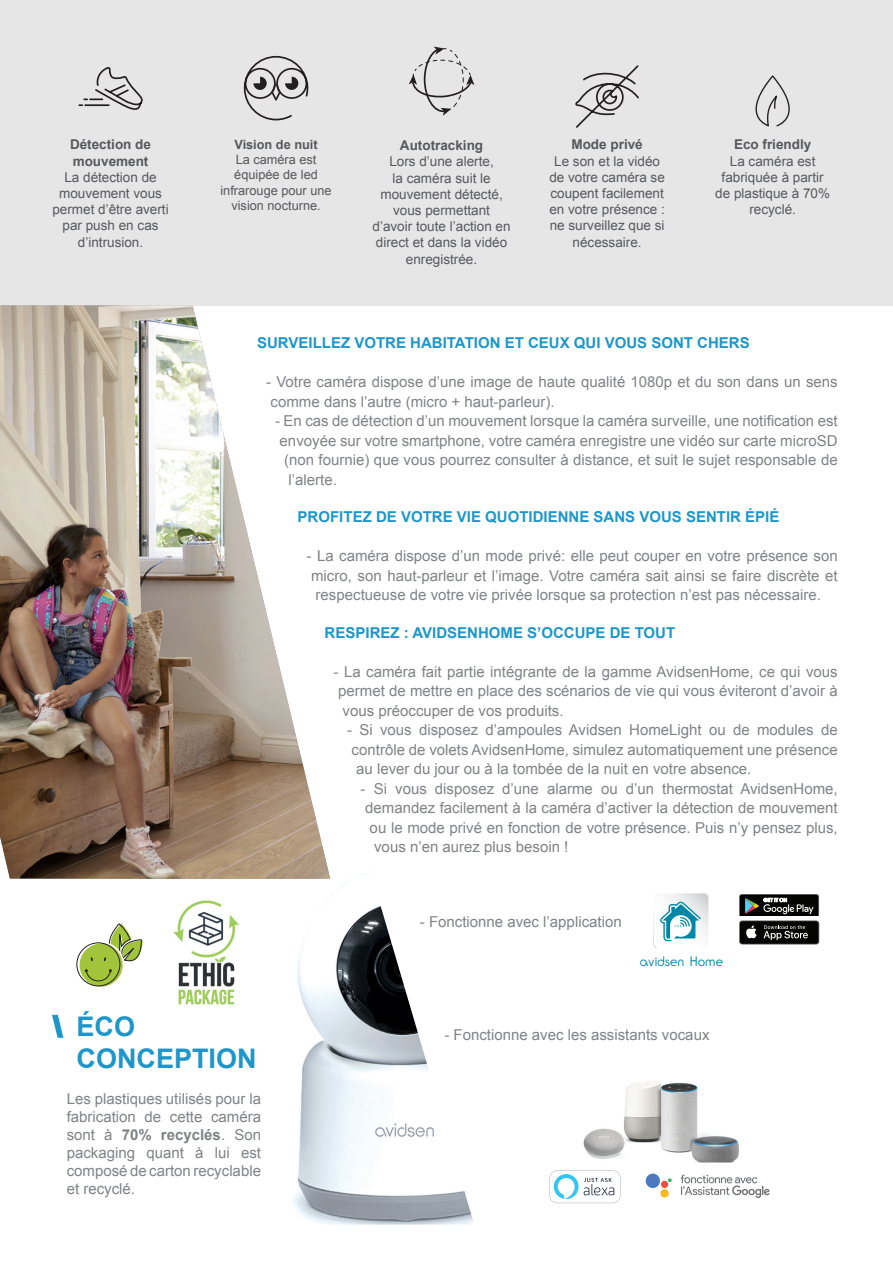
<style>
.page{position:relative;width:893px;height:1263px;background:#fff}
.page>*{position:absolute;margin:0;border:0;box-sizing:border-box;transform-origin:0 0}
.t1{font:700 27px/32.4px "Arial";color:#1d96c9}
.t2{font:15px/18px "Arial";color:#808285}
.t3{font:700 15px "Arial";color:#1d96c9}
.t4{font:13.5px/16.2px "Arial";color:#57585a;text-align:center}
.t5{font:700 13.5px/16.2px "Arial";color:#57585a}
.t6{font:300 13.5px "Ronda IT Cby BT";color:#0088a0}
.t7{font:12.75px/15.3px "Arial";color:#57585a;text-align:center}
.t8{font:700 12.75px "Arial";color:#57585a}
.s1{font-weight:900}
.s2{font-weight:700}
</style>
<div class="page">
<img style="left:294px;top:874px;width:180px;height:351px">
<div style="left:0;top:0;width:893px;height:305px;background:#e6e6e7"></div>
<img style="left:0;top:305px;width:330px;height:574px">
<svg style="left:78px;top:67px;width:65px;height:43px"></svg>
<svg style="left:243px;top:55px;width:66px;height:66px"></svg>
<svg style="left:409px;top:47px;width:65px;height:69px"></svg>
<svg style="left:575px;top:65px;width:64px;height:63px"></svg>
<svg style="left:755px;top:75px;width:35px;height:52px"></svg>
<img style="left:173px;top:900px;width:67px;height:105px">
<div style="left:653px;top:893px;width:57px;height:56px;background:#f5f5f6;border-radius:6px"></div>
<img style="left:653px;top:893px;width:53px;height:52px">
<svg style="left:654px;top:894px;width:54px;height:54px"></svg>
<svg style="left:739px;top:894px;width:80px;height:50px;background:#424442"></svg>
<img style="left:583px;top:1081px;width:156px;height:78px">
<svg style="left:549px;top:1170px;width:72px;height:33px"></svg>
<img style="left:621px;top:1151px;width:149px;height:47px">
<div style="left:80px;top:943px;width:43px;height:44px;background:#a1c43a;border-radius:50%"></div>
<div style="left:77px;top:942px;width:43px;height:44px;border:1px solid #231f20;border-radius:50%"></div>
<svg style="left:85px;top:923px;width:58px;height:64px"></svg>
<p class="t5" style="left:70px;top:137px;width:83px">Détection de mouvement</p>
<p class="t4" style="left:52px;top:169px;width:118px">La détection de mouvement vous permet d’être averti par push en cas d’intrusion.</p>
<p class="t8" style="left:234px;top:136px;width:85px">Vision de nuit</p>
<p class="t7" style="left:220px;top:152px;width:113px">La caméra est équipée de led infrarouge pour une vision nocturne.</p>
<p class="t5" style="left:400px;top:138px;width:85px">Autotracking</p>
<p class="t4" style="left:373px;top:154px;width:140px">Lors d’une alerte,<br>la caméra suit le mouvement détecté, vous permettant d’avoir toute l’action en direct et dans la vidéo enregistrée.</p>
<p class="t5" style="left:571px;top:137px;width:73px">Mode privé</p>
<p class="t4" style="left:549px;top:153px;width:117px">Le son et la vidéo de votre caméra se coupent facilement en votre présence : ne surveillez que si nécessaire.</p>
<p class="t5" style="left:734px;top:137px;width:79px">Eco friendly</p>
<p class="t4" style="left:715px;top:153px;width:116px">La caméra est fabriquée à partir de plastique à 70% recyclé.</p>
<p class="t3" style="left:257px;top:333px;width:494px">SURVEILLEZ VOTRE HABITATION ET CEUX QUI VOUS SONT CHERS</p>
<p class="t2" style="left:271px;top:372px;width:568px;line-height:19.5px;text-indent:-4px">- Votre caméra dispose d’une image de haute qualité 1080p et du son dans un sens comme dans l’autre (micro + haut-parleur).</p>
<p class="t2" style="left:275px;top:412px;width:564px">- En cas de détection d’un mouvement lorsque la caméra surveille, une notification est</p>
<p class="t2" style="left:280px;top:432px;width:559px">envoyée sur votre smartphone, votre caméra enregistre une vidéo sur carte microSD</p>
<p class="t2" style="left:284px;top:451px;width:555px">(non fournie) que vous pourrez consulter à distance, et suit le sujet responsable de</p>
<p class="t2" style="left:289px;top:471px;width:50px">l’alerte.</p>
<p class="t3" style="left:298px;top:507px;width:483px">PROFITEZ DE VOTRE VIE QUOTIDIENNE SANS VOUS SENTIR ÉPIÉ</p>
<p class="t2" style="left:307px;top:546px;width:532px;line-height:19.5px;text-align:center">- La caméra dispose d’un mode privé: elle peut couper en votre présence son micro, son haut-parleur et l’image. Votre caméra sait ainsi se faire discrète et respectueuse de votre vie privée lorsque sa protection n’est pas nécessaire.</p>
<p class="t3" style="left:325px;top:623px;width:352px">RESPIREZ : AVIDSENHOME S’OCCUPE DE TOUT</p>
<p class="t2" style="left:334px;top:663px;width:505px">- La caméra fait partie intégrante de la gamme AvidsenHome, ce qui vous</p>
<p class="t2" style="left:338px;top:682px;width:501px">permet de mettre en place des scénarios de vie qui vous éviteront d’avoir à</p>
<p class="t2" style="left:343px;top:702px;width:222px">vous préoccuper de vos produits.</p>
<p class="t2" style="left:347px;top:721px;width:492px">- Si vous disposez d’ampoules Avidsen HomeLight ou de modules de</p>
<p class="t2" style="left:352px;top:741px;width:487px">contrôle de volets AvidsenHome, simulez automatiquement une présence</p>
<p class="t2" style="left:356px;top:760px;width:397px">au lever du jour ou à la tombée de la nuit en votre absence.</p>
<p class="t2" style="left:361px;top:780px;width:478px">- Si vous disposez d’une alarme ou d’un thermostat AvidsenHome,</p>
<p class="t2" style="left:365px;top:799px;width:474px">demandez facilement à la caméra d’activer la détection de mouvement</p>
<p class="t2" style="left:370px;top:819px;width:470px">ou le mode privé en fonction de votre présence. Puis n’y pensez plus,</p>
<p class="t2" style="left:374px;top:838px;width:196px">vous n’en aurez plus besoin !</p>
<p class="t2" style="left:420px;top:913px;width:203px">- Fonctionne avec l’application</p>
<p class="t6" style="left:640px;top:953px;width:85px">avidsen Home</p>
<h1 class="t1" style="left:77px;top:1011px;width:182px;text-indent:-23px"><span class="s1">\</span> ÉCO<br>CONCEPTION</h1>
<p class="t2" style="left:67px;top:1090px;width:196px;text-align:justify">Les plastiques utilisés pour la fabrication de cette caméra sont à <span class="s2">70% recyclés</span>. Son packaging quant à lui est composé de carton recyclable et recyclé.</p>
<p class="t2" style="left:444px;top:1026px;width:267px">- Fonctionne avec les assistants vocaux</p>
</div>
